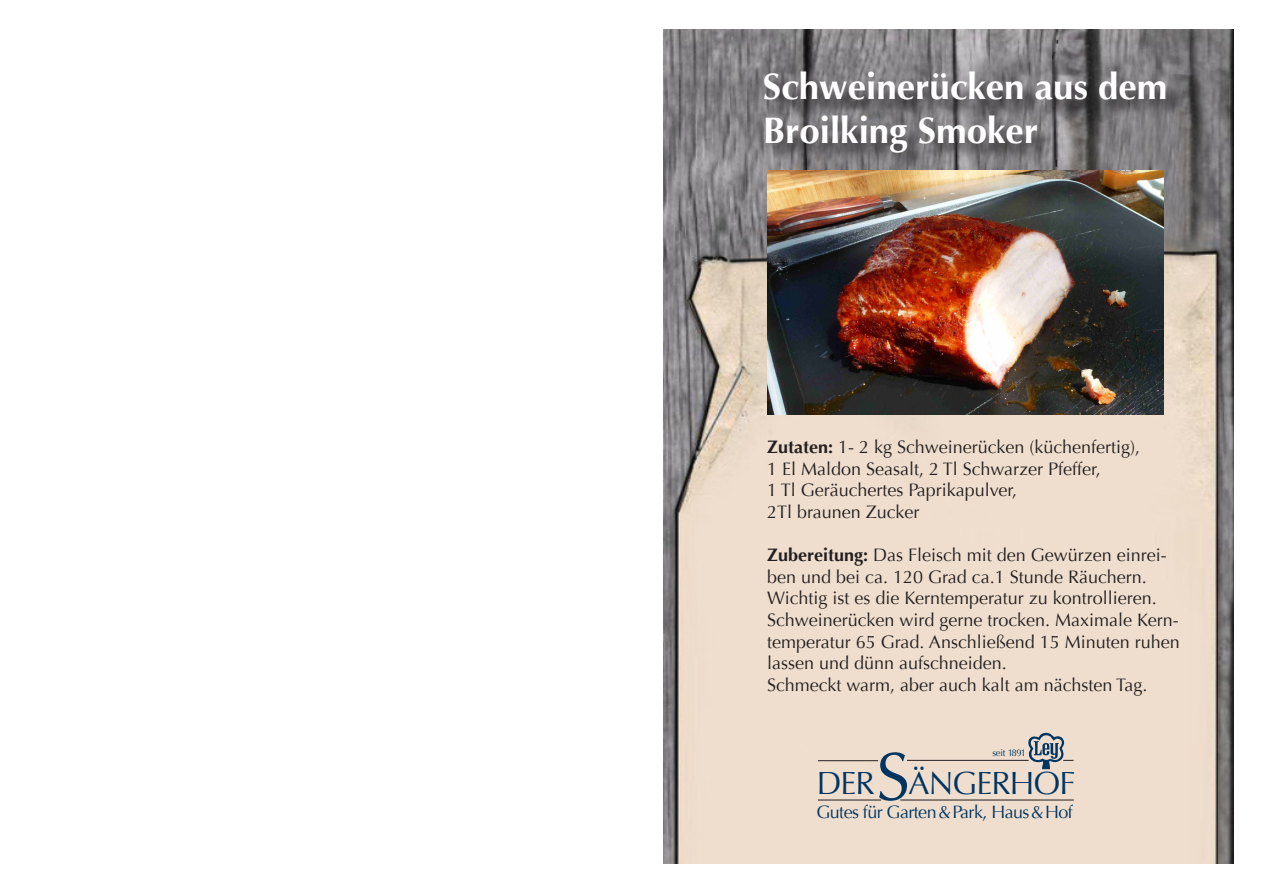
<style>
.page{position:relative;width:1263px;height:893px;background:#fff}
.page>*{position:absolute;margin:0;border:0;box-sizing:border-box;transform-origin:0 0}
.t1{font:68.1px "Optima";color:#003562}
.t2{font:700 36.75px "Optima";color:#fff}
.t3{font:31.95px "Optima";letter-spacing:-.025em;color:#003562}
.t4{font:18px/21.6px "Optima";color:#231f20}
.t5{font:17.85px "Optima";letter-spacing:-.03em;color:#003562}
.t6{font:9.6px "Optima";letter-spacing:-.025em;color:#003562}
.s1{font-weight:700}
</style>
<div class="page">
<img style="left:663px;top:30px;width:570px;height:833px">
<hr style="left:900px;top:800px;width:174px;height:1px;background:#231f20">
<hr style="left:818px;top:760px;width:60px;height:1px;background:#231f20">
<hr style="left:907px;top:760px;width:122px;height:1px;background:#231f20">
<svg style="left:1027px;top:732px;width:46px;height:37px"></svg>
<hr style="left:818px;top:800px;width:63px;height:1px;background:#231f20">
<div style="left:767px;top:74px;width:417px;height:97px;background:#231f20;opacity:.75"></div>
<img style="left:767px;top:170px;width:396px;height:244px">
<p class="t2" style="left:763px;top:65px;width:406px">Schweinerücken aus dem</p>
<p class="t2" style="left:763px;top:109px;width:277px">Broilking Smoker</p>
<p class="t4" style="left:767px;top:436px;width:375px"><span class="s1">Zutaten:</span> 1- 2 kg Schweinerücken (küchenfertig), 1 El Maldon Seasalt, 2 Tl Schwarzer Pfeffer,<br>1 Tl Geräuchertes Paprikapulver,<br>2Tl braunen Zucker</p>
<p class="t4" style="left:767px;top:544px;width:401px"><span class="s1">Zubereitung:</span> Das Fleisch mit den Gewürzen einrei&shy;ben und bei ca. 120 Grad ca.1 Stunde Räuchern.</p>
<p class="t4" style="left:767px;top:588px;width:391px">Wichtig ist es die Kerntemperatur zu kontrollieren.</p>
<p class="t4" style="left:767px;top:609px;width:414px;text-align:justify">Schweinerücken wird gerne trocken. Maximale Kern&shy;temperatur 65 Grad. Anschließend 15 Minuten ruhen lassen und dünn aufschneiden.</p>
<p class="t4" style="left:767px;top:674px;width:382px">Schmeckt warm, aber auch kalt am nächsten Tag.</p>
<p class="t1" style="left:876px;top:737px;width:36px">S</p>
<p class="t6" style="left:992px;top:747px;width:35px">seit 1891</p>
<p class="t5" style="left:816px;top:802px;width:258px">Gutes für Garten &amp; Park, Haus &amp; Hof</p>
<p class="t3" style="left:817px;top:764px;width:260px">DER ÄNGERHOF</p>
</div>
